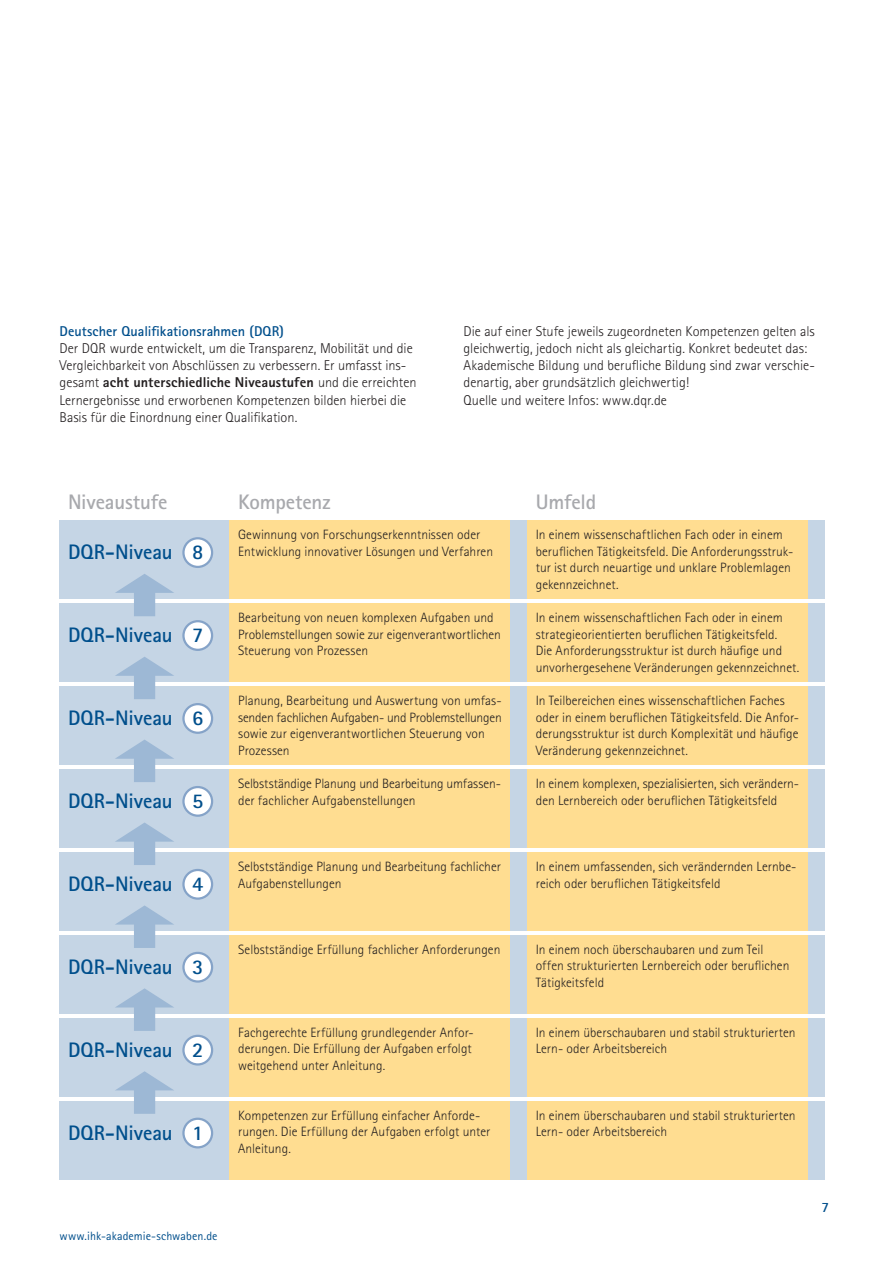
<style>
.page{position:relative;width:893px;height:1263px;background:#fff}
.page>*{position:absolute;margin:0;border:0;box-sizing:border-box;transform-origin:0 0}
.Depot_Text{font:700 21px "Agfa Rotis Sans Serif";color:#004f8c}
.Depot_Text-2{font:700 21px "Agfa Rotis Sans Serif";letter-spacing:-.01em;color:#a8a9ad}
.LG_Brosch_Text_17{font:300 14.25px/17.2px "Agfa Rotis Sans Serif";color:#231f20}
.Copytext{font:700 14.25px "Agfa Rotis Sans Serif";color:#004f8c}
.t1{font:300 13.5px/16.5px "Agfa Rotis Sans Serif";color:#231f20}
.t2{font:12px "Agfa Rotis Sans Serif";letter-spacing:.005em;color:#004f8c}
.s1{font-weight:800}
</style>
<div class="page">
<div style="left:60px;top:521px;width:765px;height:78px;background:#c5d5e5"></div>
<div style="left:60px;top:603px;width:765px;height:79px;background:#c5d5e5"></div>
<div style="left:60px;top:686px;width:765px;height:79px;background:#c5d5e5"></div>
<div style="left:60px;top:769px;width:765px;height:79px;background:#c5d5e5"></div>
<div style="left:60px;top:852px;width:765px;height:79px;background:#c5d5e5"></div>
<div style="left:60px;top:1018px;width:765px;height:79px;background:#c5d5e5"></div>
<div style="left:60px;top:935px;width:765px;height:79px;background:#c5d5e5"></div>
<div style="left:60px;top:1101px;width:765px;height:79px;background:#c5d5e5"></div>
<svg style="left:115px;top:574px;width:59px;height:42px"></svg>
<svg style="left:115px;top:657px;width:59px;height:42px"></svg>
<svg style="left:115px;top:739px;width:59px;height:43px"></svg>
<svg style="left:115px;top:822px;width:59px;height:43px"></svg>
<svg style="left:115px;top:905px;width:59px;height:43px"></svg>
<svg style="left:115px;top:988px;width:59px;height:43px"></svg>
<svg style="left:115px;top:1071px;width:59px;height:43px"></svg>
<div style="left:230px;top:521px;width:280px;height:78px;background:#ffdd91"></div>
<div style="left:230px;top:603px;width:280px;height:79px;background:#ffdd91"></div>
<div style="left:230px;top:686px;width:280px;height:79px;background:#ffdd91"></div>
<div style="left:230px;top:769px;width:280px;height:79px;background:#ffdd91"></div>
<div style="left:230px;top:852px;width:280px;height:79px;background:#ffdd91"></div>
<div style="left:230px;top:1018px;width:280px;height:79px;background:#ffdd91"></div>
<div style="left:230px;top:935px;width:280px;height:79px;background:#ffdd91"></div>
<div style="left:230px;top:1101px;width:280px;height:79px;background:#ffdd91"></div>
<div style="left:527px;top:521px;width:281px;height:78px;background:#ffdd91"></div>
<div style="left:527px;top:603px;width:281px;height:79px;background:#ffdd91"></div>
<div style="left:527px;top:686px;width:281px;height:79px;background:#ffdd91"></div>
<div style="left:527px;top:769px;width:281px;height:79px;background:#ffdd91"></div>
<div style="left:527px;top:852px;width:281px;height:79px;background:#ffdd91"></div>
<div style="left:527px;top:1018px;width:281px;height:79px;background:#ffdd91"></div>
<div style="left:527px;top:935px;width:281px;height:79px;background:#ffdd91"></div>
<div style="left:527px;top:1101px;width:281px;height:79px;background:#ffdd91"></div>
<div style="left:183px;top:538px;width:29px;height:29px;background:#fff;border-radius:50%"></div>
<div style="left:182px;top:537px;width:31px;height:31px;border:2px solid #85a3c8;border-radius:50%"></div>
<div style="left:183px;top:621px;width:29px;height:29px;background:#fff;border-radius:50%"></div>
<div style="left:182px;top:620px;width:31px;height:31px;border:2px solid #85a3c8;border-radius:50%"></div>
<div style="left:183px;top:704px;width:29px;height:29px;background:#fff;border-radius:50%"></div>
<div style="left:182px;top:703px;width:31px;height:31px;border:2px solid #85a3c8;border-radius:50%"></div>
<div style="left:183px;top:787px;width:29px;height:29px;background:#fff;border-radius:50%"></div>
<div style="left:182px;top:786px;width:31px;height:31px;border:2px solid #85a3c8;border-radius:50%"></div>
<div style="left:183px;top:870px;width:29px;height:28px;background:#fff;border-radius:50%"></div>
<div style="left:182px;top:869px;width:31px;height:31px;border:2px solid #85a3c8;border-radius:50%"></div>
<div style="left:183px;top:1036px;width:29px;height:28px;background:#fff;border-radius:50%"></div>
<div style="left:182px;top:1035px;width:31px;height:30px;border:2px solid #85a3c8;border-radius:50%"></div>
<div style="left:183px;top:953px;width:29px;height:28px;background:#fff;border-radius:50%"></div>
<div style="left:182px;top:952px;width:31px;height:31px;border:2px solid #85a3c8;border-radius:50%"></div>
<div style="left:183px;top:1119px;width:29px;height:28px;background:#fff;border-radius:50%"></div>
<div style="left:182px;top:1117px;width:31px;height:31px;border:2px solid #85a3c8;border-radius:50%"></div>
<p class="Copytext" style="left:60px;top:322px;width:226px">Deutscher Qualifikationsrahmen (DQR)</p>
<p class="LG_Brosch_Text_17" style="left:60px;top:339px;width:358px">Der DQR wurde entwickelt, um die Transparenz, Mobilität und die Vergleichbarkeit von Abschlüssen zu verbessern. Er umfasst ins&shy;gesamt <span class="s1">acht unterschiedliche Niveaustufen</span> und die erreichten Lernergebnisse und erworbenen Kompetenzen bilden hierbei die Basis für die Einordnung einer Qualifikation.</p>
<p class="LG_Brosch_Text_17" style="left:463px;top:322px;width:353px">Die auf einer Stufe jeweils zugeordneten Kompetenzen gelten als gleichwertig, jedoch nicht als gleichartig. Konkret bedeutet das:<br>Akademische Bildung und berufliche Bildung sind zwar verschie&shy;denartig, aber grundsätzlich gleichwertig!</p>
<p class="LG_Brosch_Text_17" style="left:463px;top:391px;width:205px">Quelle und weitere Infos: www.dqr.de</p>
<p class="Depot_Text-2" style="left:68px;top:488px;width:101px">Niveaustufe</p>
<p class="Depot_Text-2" style="left:238px;top:488px;width:94px">Kompetenz</p>
<p class="Depot_Text-2" style="left:536px;top:488px;width:62px">Umfeld</p>
<p class="Depot_Text" style="left:68px;top:539px;width:106px">DQR-Niveau</p>
<p class="Depot_Text" style="left:192px;top:539px;width:13px">8</p>
<p class="t1" style="left:238px;top:527px;width:256px">Gewinnung von Forschungserkenntnissen oder<br>Entwicklung innovativer Lösungen und Verfahren</p>
<p class="Depot_Text" style="left:68px;top:622px;width:106px">DQR-Niveau</p>
<p class="Depot_Text" style="left:192px;top:622px;width:13px">7</p>
<p class="Depot_Text" style="left:68px;top:705px;width:106px">DQR-Niveau</p>
<p class="Depot_Text" style="left:192px;top:705px;width:13px">6</p>
<p class="Depot_Text" style="left:68px;top:787px;width:106px">DQR-Niveau</p>
<p class="Depot_Text" style="left:192px;top:787px;width:13px">5</p>
<p class="t1" style="left:238px;top:609px;width:264px">Bearbeitung von neuen komplexen Aufgaben und<br>Problemstellungen sowie zur eigenverantwortlichen<br>Steuerung von Prozessen</p>
<p class="t1" style="left:238px;top:692px;width:265px">Planung, Bearbeitung und Auswertung von umfas&shy;senden fachlichen Aufgaben- und Problemstellungen sowie zur eigenverantwortlichen Steuerung von Prozessen</p>
<p class="t1" style="left:238px;top:775px;width:264px">Selbstständige Planung und Bearbeitung umfassen&shy;der fachlicher Aufgabenstellungen</p>
<p class="Depot_Text" style="left:68px;top:870px;width:106px">DQR-Niveau</p>
<p class="Depot_Text" style="left:192px;top:870px;width:13px">4</p>
<p class="t1" style="left:238px;top:858px;width:264px">Selbstständige Planung und Bearbeitung fachlicher<br>Aufgabenstellungen</p>
<p class="t1" style="left:238px;top:941px;width:264px">Selbstständige Erfüllung fachlicher Anforderungen</p>
<p class="Depot_Text" style="left:68px;top:953px;width:106px">DQR-Niveau</p>
<p class="Depot_Text" style="left:192px;top:953px;width:13px">3</p>
<p class="Depot_Text" style="left:68px;top:1036px;width:106px">DQR-Niveau</p>
<p class="Depot_Text" style="left:192px;top:1036px;width:13px">2</p>
<p class="t1" style="left:238px;top:1024px;width:237px">Fachgerechte Erfüllung grundlegender Anfor&shy;derungen. Die Erfüllung der Aufgaben erfolgt weitgehend unter Anleitung.</p>
<p class="Depot_Text" style="left:68px;top:1119px;width:106px">DQR-Niveau</p>
<p class="Depot_Text" style="left:192px;top:1119px;width:13px">1</p>
<p class="t1" style="left:238px;top:1107px;width:254px">Kompetenzen zur Erfüllung einfacher Anforde&shy;rungen. Die Erfüllung der Aufgaben erfolgt unter<br>Anleitung.</p>
<p class="t2" style="left:60px;top:1229px;width:160px">www.ihk-akademie-schwaben.de</p>
<p class="t1" style="left:536px;top:526px;width:259px">In einem wissenschaftlichen Fach oder in einem beruflichen Tätigkeitsfeld. Die Anforderungsstruk&shy;tur ist durch neuartige und unklare Problemlagen gekennzeichnet.</p>
<p class="t1" style="left:536px;top:609px;width:265px">In einem wissenschaftlichen Fach oder in einem strategieorientierten beruflichen Tätigkeitsfeld.<br>Die Anforderungsstruktur ist durch häufige und unvorhergesehene Veränderungen gekennzeichnet.</p>
<p class="t1" style="left:536px;top:692px;width:265px">In Teilbereichen eines wissenschaftlichen Faches oder in einem beruflichen Tätigkeitsfeld. Die Anfor&shy;derungsstruktur ist durch Komplexität und häufige Veränderung gekennzeichnet.</p>
<p class="t1" style="left:536px;top:775px;width:265px">In einem komplexen, spezialisierten, sich verändern&shy;den Lernbereich oder beruflichen Tätigkeitsfeld</p>
<p class="t1" style="left:536px;top:858px;width:262px">In einem umfassenden, sich verändernden Lernbe&shy;reich oder beruflichen Tätigkeitsfeld</p>
<p class="t1" style="left:536px;top:941px;width:255px">In einem noch überschaubaren und zum Teil offen strukturierten Lernbereich oder beruflichen<br>Tätigkeitsfeld</p>
<p class="t1" style="left:536px;top:1024px;width:261px">In einem überschaubaren und stabil strukturierten<br>Lern- oder Arbeitsbereich</p>
<p class="t1" style="left:536px;top:1107px;width:261px">In einem überschaubaren und stabil strukturierten<br>Lern- oder Arbeitsbereich</p>
<p class="Copytext" style="left:821px;top:1198px;width:9px">7</p>
</div>
